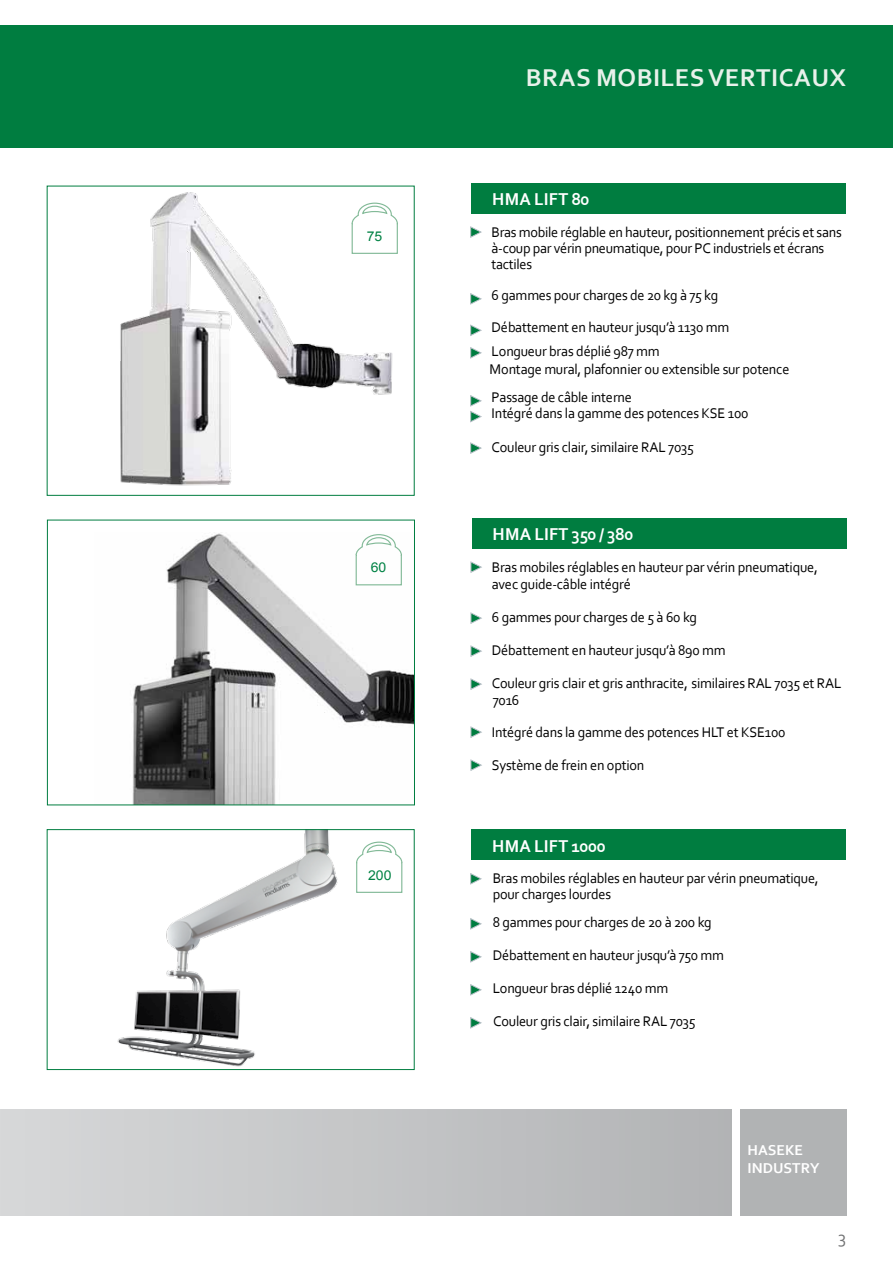
<style>
.page{position:relative;width:893px;height:1263px;background:#fff}
.page>*{position:absolute;margin:0;border:0;box-sizing:border-box;transform-origin:0 0}
.t1{font:700 25.5px "Corbel";letter-spacing:.02em;color:#e8f1ea}
.t2{font:700 18px "Corbel";letter-spacing:.015em;color:#fff}
.t3{font:700 18px "Corbel";letter-spacing:-.005em;color:#fff}
.t4{font:18px "Corbel";color:#707172}
.t5{font:700 15px "Corbel";color:#fff}
.t6{font:14.7px/15.8px "Corbel";letter-spacing:-.015em;color:#000}
.t7{font:13.5px "Arial";color:#008244;scale:1.04 1}
</style>
<div class="page">
<div style="left:0;top:25px;width:893px;height:122px;background:#007d40"></div>
<div style="left:740px;top:1109px;width:106px;height:107px;background:#b1b3b4"></div>
<div style="left:0;top:1109px;width:731px;height:107px;background:linear-gradient(to right,#d7d8d9,#b2b3b5)"></div>
<div style="left:471px;top:183px;width:375px;height:30px;background:#007d40"></div>
<div style="left:471px;top:829px;width:375px;height:31px;background:#007d40"></div>
<svg style="left:470px;top:227px;width:11px;height:11px"></svg>
<svg style="left:470px;top:293px;width:11px;height:11px"></svg>
<svg style="left:470px;top:325px;width:11px;height:11px"></svg>
<svg style="left:470px;top:347px;width:11px;height:11px"></svg>
<svg style="left:470px;top:395px;width:11px;height:27px"></svg>
<svg style="left:470px;top:443px;width:11px;height:11px"></svg>
<svg style="left:470px;top:873px;width:11px;height:11px"></svg>
<svg style="left:470px;top:918px;width:11px;height:11px"></svg>
<svg style="left:470px;top:951px;width:11px;height:11px"></svg>
<svg style="left:470px;top:984px;width:11px;height:11px"></svg>
<svg style="left:470px;top:1017px;width:11px;height:11px"></svg>
<img style="left:120px;top:192px;width:273px;height:294px">
<img style="left:117px;top:831px;width:221px;height:236px">
<div style="left:47px;top:829px;width:368px;height:241px;border:1px solid #007d40"></div>
<svg style="left:351px;top:202px;width:47px;height:52px"></svg>
<svg style="left:356px;top:841px;width:47px;height:52px"></svg>
<div style="left:472px;top:518px;width:374px;height:30px;background:#007d40"></div>
<svg style="left:471px;top:562px;width:10px;height:11px"></svg>
<svg style="left:471px;top:613px;width:10px;height:11px"></svg>
<svg style="left:471px;top:646px;width:10px;height:11px"></svg>
<svg style="left:471px;top:679px;width:10px;height:11px"></svg>
<svg style="left:471px;top:727px;width:10px;height:11px"></svg>
<svg style="left:471px;top:760px;width:10px;height:11px"></svg>
<img style="left:132px;top:533px;width:281px;height:270px">
<div style="left:47px;top:520px;width:368px;height:285px;border:1px solid #007d40"></div>
<svg style="left:355px;top:533px;width:47px;height:53px"></svg>
<p class="t7" style="left:367px;top:227px;width:16px">75</p>
<p class="t7" style="left:371px;top:558px;width:16px">60</p>
<p class="t7" style="left:368px;top:866px;width:24px">200</p>
<h1 class="t1" style="left:526px;top:62px;width:322px">BRAS MOBILES VERTICAUX</h1>
<p class="t2" style="left:492px;top:188px;width:99px">HMA LI FT 80</p>
<p class="t6" style="left:492px;top:224px;width:352px">Bras mobile réglable en hauteur, positionnement précis et sans à-coup par vérin pneumatique, pour PC industriels et écrans tactiles</p>
<p class="t6" style="left:492px;top:279px;width:239px;line-height:31.5px">6 gammes pour charges de 20 kg à 75 kg<br>Débattement en hauteur jusqu’à 1130 mm</p>
<p class="t6" style="left:490px;top:342px;width:301px;line-height:17.4px">Longueur bras déplié 987 mm<br>Montage mural, plafonnier ou extensible sur potence</p>
<p class="t6" style="left:492px;top:389px;width:258px">Passage de câble interne<br>Intégré dans la gamme des potences KSE 100</p>
<p class="t6" style="left:492px;top:439px;width:204px">Couleur gris clair, similaire RAL 7035</p>
<p class="t2" style="left:493px;top:523px;width:142px">HMA LIFT 350 / 380</p>
<p class="t6" style="left:492px;top:559px;width:327px;line-height:16.5px">Bras mobiles réglables en hauteur par vérin pneumatique, avec guide-câble intégré</p>
<p class="t6" style="left:492px;top:609px;width:207px">6 gammes pour charges de 5 à 60 kg</p>
<p class="t6" style="left:492px;top:642px;width:235px">Débattement en hauteur jusqu’à 890 mm</p>
<p class="t6" style="left:492px;top:674px;width:351px;line-height:16.5px">Couleur gris clair et gris anthracite, similaires RAL 7035 et RAL<br>7016</p>
<p class="t6" style="left:492px;top:724px;width:295px">Intégré dans la gamme des potences HLT et KSE100</p>
<p class="t6" style="left:492px;top:757px;width:154px">Système de frein en option</p>
<p class="t3" style="left:492px;top:834px;width:115px">HMA LI FT 1000</p>
<p class="t6" style="left:493px;top:869px;width:327px;line-height:16.5px">Bras mobiles réglables en hauteur par vérin pneumatique, pour charges lourdes</p>
<p class="t6" style="left:493px;top:913px;width:221px">8 gammes pour charges de 20 à 200 kg</p>
<p class="t6" style="left:493px;top:946px;width:233px">Débattement en hauteur jusqu’à 750 mm</p>
<p class="t6" style="left:493px;top:979px;width:177px">Longueur bras déplié 1240 mm</p>
<p class="t6" style="left:493px;top:1012px;width:204px">Couleur gris clair, similaire RAL 7035</p>
<p class="t5" style="left:748px;top:1141px;width:57px">HASEKE</p>
<p class="t5" style="left:748px;top:1158px;width:74px">INDUSTRY</p>
<p class="t4" style="left:838px;top:1225px;width:9px">3</p>
</div>
